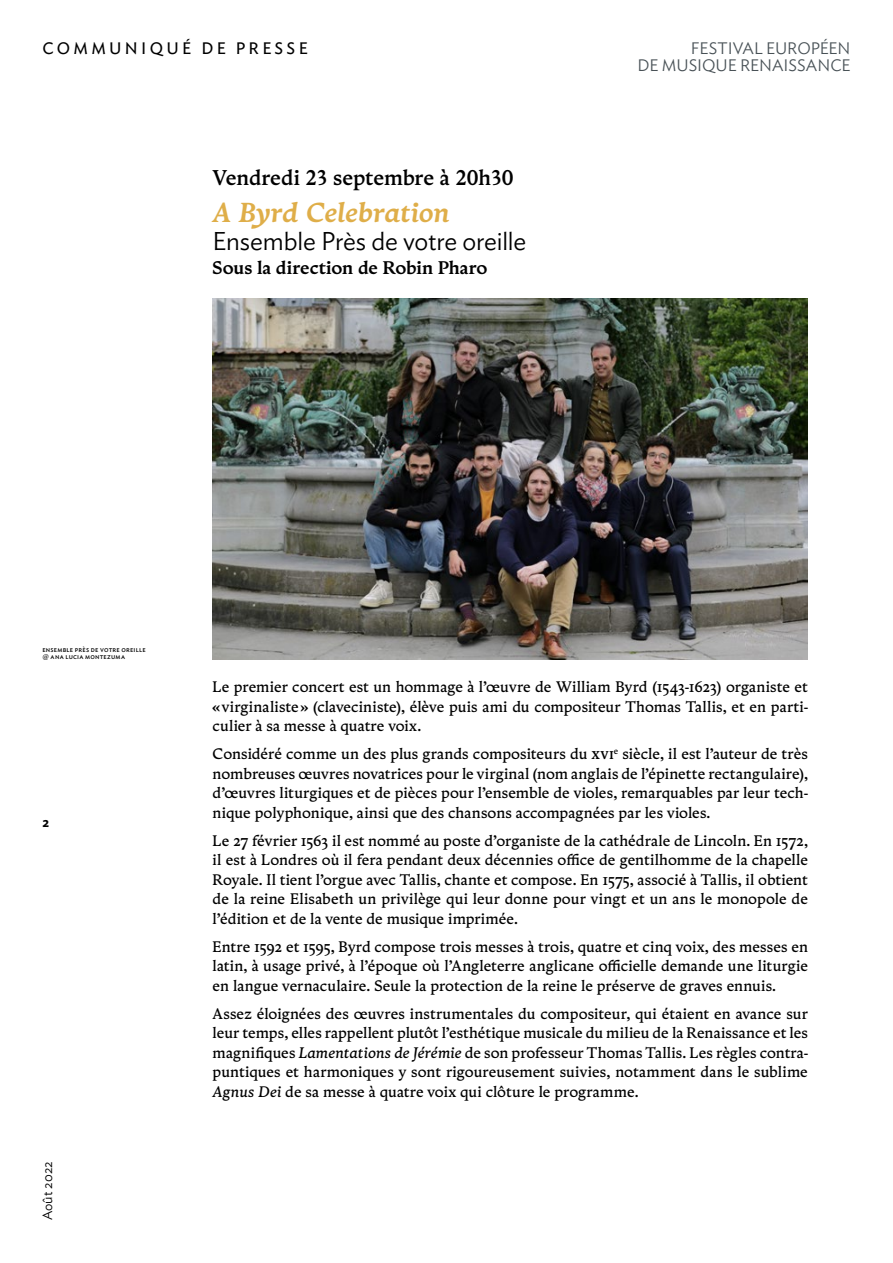
<style>
.page{position:relative;width:893px;height:1263px;background:#fff}
.page>*{position:absolute;margin:0;border:0;box-sizing:border-box;transform-origin:0 0}
.t1{font:italic 700 27px "Zenith Text";color:#dfae49}
.t2{font:300 25.5px "Ideal Sans";letter-spacing:-.005em;color:#000}
.t3{font:500 21px "Zenith Text";letter-spacing:-.01em;color:#000}
.t4{font:700 18px "Zenith Text";color:#000}
.t5{font:300 16.5px/17px "Ideal Sans";letter-spacing:-.005em;color:#485156;text-align:right}
.t6{font:16.5px "Ideal Sans";letter-spacing:.2em;color:#000}
.t7{font:15px/19.5px "Zenith Text";letter-spacing:.005em;color:#000;text-align:justify}
.t8{font:300 13.5px "Ideal Sans";color:#000}
.t9{font:600 13.5px "Ideal Sans";color:#000}
.t10{font:7.5px/7.5px "Ideal Sans";letter-spacing:.03em;color:#000}
.s1{font-style:italic}
</style>
<div class="page">
<img style="left:213px;top:298px;width:595px;height:361px">
<p class="t6" style="left:43px;top:36px;width:267px">COMMUNIQUÉ DE PRESSE</p>
<h3 class="t3" style="left:213px;top:162px;width:302px">Vendredi 23 septembre à 20h30</h3>
<h1 class="t1" style="left:213px;top:192px;width:239px">A Byrd Celebration</h1>
<h2 class="t2" style="left:213px;top:222px;width:315px">Ensemble Près de votre oreille</h2>
<p class="t4" style="left:213px;top:255px;width:276px">Sous la direction de Robin Pharo</p>
<p class="t5" style="left:637px;top:39px;width:215px">FESTIVAL EUROPÉEN<br>DE MUSIQUE RENAISSANCE</p>
<p class="t10" style="left:43px;top:645px;width:105px">Ensemble Près de votre oreille @ Ana Lucia Montezuma</p>
<p class="t9" style="left:43px;top:812px;width:8px">2</p>
<p class="t8" style="left:37px;top:1220px;width:61px;rotate:-90deg">Août 2022</p>
<p class="t7" style="left:213px;top:677px;width:597px">Le premier concert est un hommage à l’œuvre de William Byrd (1543-1623) organiste et « virginaliste » (claveciniste), élève puis ami du compositeur Thomas Tallis, et en parti&shy;culier à sa messe à quatre voix.</p>
<p class="t7" style="left:213px;top:744px;width:597px">Considéré comme un des plus grands compositeurs du XVI<sup>e</sup> siècle, il est l’auteur de très nombreuses œuvres novatrices pour le virginal (nom anglais de l’épinette rectangulaire), d’œuvres liturgiques et de pièces pour l’ensemble de violes, remarquables par leur tech&shy;nique polyphonique, ainsi que des chansons accompagnées par les violes.</p>
<p class="t7" style="left:213px;top:831px;width:597px">Le 27 février 1563 il est nommé au poste d’organiste de la cathédrale de Lincoln. En 1572, il est à Londres où il fera pendant deux décennies office de gentilhomme de la chapelle Royale. Il tient l’orgue avec Tallis, chante et compose. En 1575, associé à Tallis, il obtient de la reine Elisabeth un privilège qui leur donne pour vingt et un ans le monopole de l’édition et de la vente de musique imprimée.</p>
<p class="t7" style="left:213px;top:937px;width:597px">Entre 1592 et 1595, Byrd compose trois messes à trois, quatre et cinq voix, des messes en latin, à usage privé, à l’époque où l’Angleterre anglicane officielle demande une liturgie en langue vernaculaire. Seule la protection de la reine le préserve de graves ennuis.</p>
<p class="t7" style="left:213px;top:1004px;width:597px">Assez éloignées des œuvres instrumentales du compositeur, qui étaient en avance sur leur temps, elles rappellent plutôt l’esthétique musicale du milieu de la Renaissance et les magnifiques <span class="s1">Lamentations de Jérémie</span> de son professeur Thomas Tallis. Les règles contra&shy;puntiques et harmoniques y sont rigoureusement suivies, notamment dans le sublime <span class="s1">Agnus Dei</span> de sa messe à quatre voix qui clôture le programme.</p>
</div>
